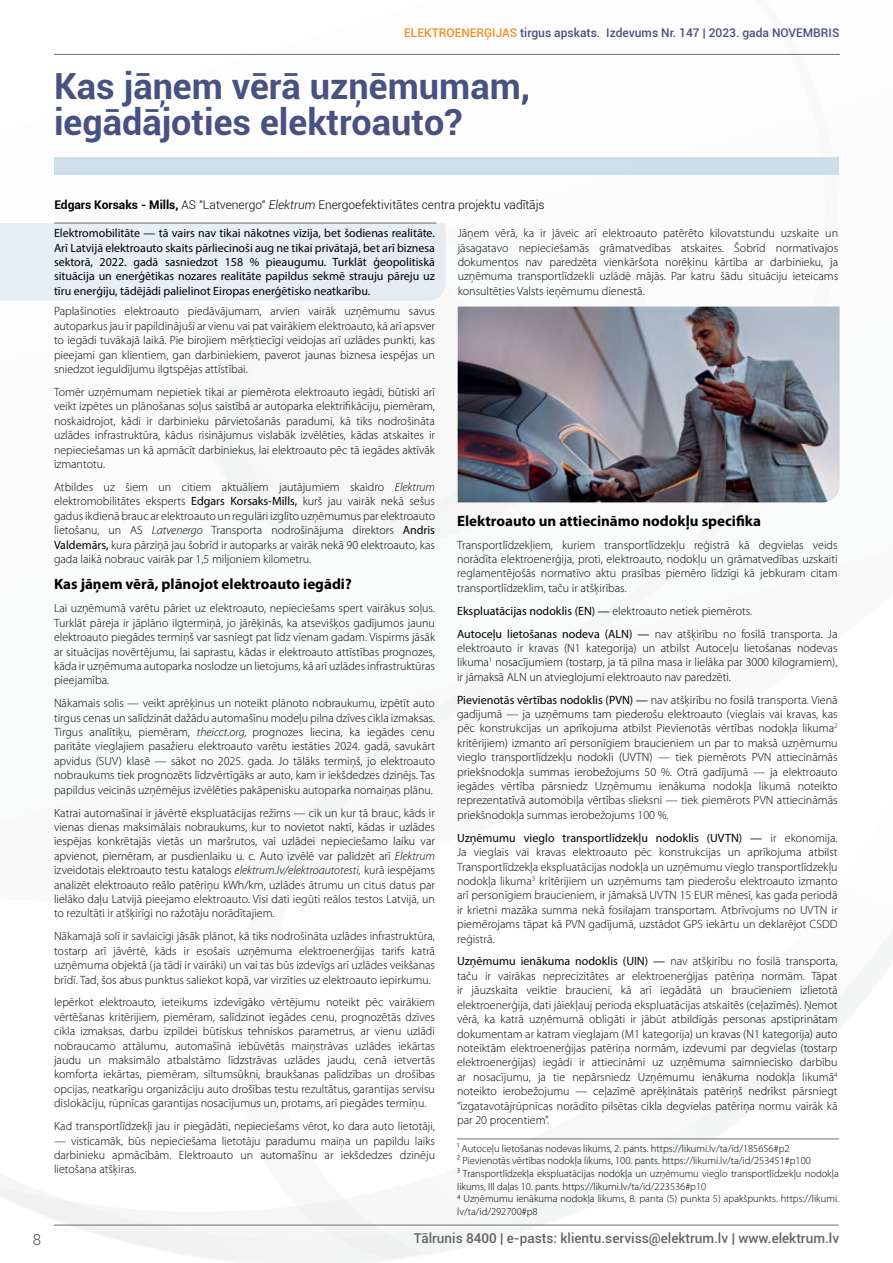
<style>
.page{position:relative;width:893px;height:1263px;background:#fff}
.page>*{position:absolute;margin:0;border:0;box-sizing:border-box;transform-origin:0 0}
.t1{font:700 36px/36px "Roboto";color:#485181}
.t2{font:700 15px "Myriad Pro";color:#000}
.t3{font:300 15px "Roboto";color:#4d4d4f}
.t4{font:500 13.5px "Roboto";color:#636466}
.t5{font:300 12px/14.4px "Myriad Pro";color:#000;text-align:justify}
.t6{font:12px/14.4px "Myriad Pro";color:#000;text-align:justify}
.t7{font:300 12px "Roboto";color:#000}
.t8{font:500 12px "Roboto";color:#485181}
.t9{font:300 10.5px/12.6px "Myriad Pro";color:#000}
.s1{color:#f78d1e}
.s2{font-weight:700}
.s3{font-style:italic}
.s4{font-weight:400}
</style>
<div class="page">
<img style="left:673px;top:53px;width:51px;height:450px">
<img style="left:831px;top:53px;width:9px;height:436px">
<img style="left:456px;top:258px;width:190px;height:266px">
<img style="left:202px;top:227px;width:373px;height:255px">
<img style="left:215px;top:241px;width:241px;height:285px">
<svg style="left:277px;top:776px;width:67px;height:82px"></svg>
<hr style="left:54px;top:54px;width:785px;height:1px;background:#6d6e71">
<hr style="left:54px;top:1225px;width:784px;height:1px;background:#6d6e71">
<div style="left:54px;top:157px;width:784px;height:18px;background:#cde0ec"></div>
<div style="left:0;top:223px;width:446px;height:77px;background:#e6eff5"></div>
<img style="left:458px;top:307px;width:381px;height:195px">
<hr style="left:457px;top:1139px;width:382px;height:1px;background:#6d6e71">
<hr style="left:55px;top:223px;width:381px;height:1px;background:#6d6e71">
<p class="t8" style="left:404px;top:24px;width:437px"><span class="s1">ELEKTROENERĢIJAS</span> tirgus apskats. Izdevums Nr. 147 | 2023. gada NOVEMBRIS</p>
<h1 class="t1" style="left:54px;top:67px;width:478px">Kas jāņem vērā uzņēmumam, iegādājoties elektroauto?</h1>
<p class="t3" style="left:33px;top:1230px;width:10px">8</p>
<p class="t7" style="left:54px;top:196px;width:492px"><span class="s2">Edgars Korsaks - Mills,</span> AS "Latvenergo" <span class="s3">Elektrum</span> Energoefektivitātes centra projektu vadītājs</p>
<p class="t5" style="left:458px;top:226px;width:382px">Jāņem vērā, ka ir jāveic arī elektroauto patērēto kilovatstundu uzskaite un jāsagatavo nepieciešamās grāmatvedības atskaites. Šobrīd normatīvajos dokumentos nav paredzēta vienkāršota norēķinu kārtība ar darbinieku, ja uzņēmuma transportlīdzekli uzlādē mājās. Par katru šādu situāciju ieteicams konsultēties Valsts ieņēmumu dienestā.</p>
<p class="t6" style="left:54px;top:226px;width:383px">Elektromobilitāte — tā vairs nav tikai nākotnes vīzija, bet šodienas realitāte.<br>Arī Latvijā elektroauto skaits pārliecinoši aug ne tikai privātajā, bet arī biznesa sektorā, 2022. gadā sasniedzot 158 % pieaugumu. Turklāt ģeopolitiskā situācija un enerģētikas nozares realitāte papildus sekmē strauju pāreju uz tīru enerģiju, tādējādi palielinot Eiropas enerģētisko neatkarību.</p>
<p class="t5" style="left:54px;top:304px;width:383px">Paplašinoties elektroauto piedāvājumam, arvien vairāk uzņēmumu savus autoparkus jau ir papildinājuši ar vienu vai pat vairākiem elektroauto, kā arī apsver to iegādi tuvākajā laikā. Pie birojiem mērķtiecīgi veidojas arī uzlādes punkti, kas pieejami gan klientiem, gan darbiniekiem, paverot jaunas biznesa iespējas un sniedzot ieguldījumu ilgtspējas attīstībai.</p>
<p class="t5" style="left:54px;top:385px;width:383px">Tomēr uzņēmumam nepietiek tikai ar piemērota elektroauto iegādi, būtiski arī veikt izpētes un plānošanas soļus saistībā ar autoparka elektrifikāciju, piemēram, noskaidrojot, kādi ir darbinieku pārvietošanās paradumi, kā tiks nodrošināta uzlādes infrastruktūra, kādus risinājumus vislabāk izvēlēties, kādas atskaites ir nepieciešamas un kā apmācīt darbiniekus, lai elektroauto pēc tā iegādes aktīvāk izmantotu.</p>
<p class="t5" style="left:54px;top:480px;width:383px">Atbildes uz šiem un citiem aktuāliem jautājumiem skaidro <span class="s3">Elektrum </span>elektromobilitātes eksperts <span class="s4">Edgars Korsaks-Mills,</span> kurš jau vairāk nekā sešus gadus ikdienā brauc ar elektroauto un regulāri izglīto uzņēmumus par elektroauto lietošanu, un AS <span class="s3">Latvenergo</span> Transporta nodrošinājuma direktors <span class="s4">Andris Valdemārs,</span> kura pārziņā jau šobrīd ir autoparks ar vairāk nekā 90 elektroauto, kas gada laikā nobrauc vairāk par 1,5 miljoniem kilometru.</p>
<p class="t2" style="left:54px;top:575px;width:299px">Kas jāņem vērā, plānojot elektroauto iegādi?</p>
<p class="t5" style="left:54px;top:601px;width:383px">Lai uzņēmumā varētu pāriet uz elektroauto, nepieciešams spert vairākus soļus.<br>Turklāt pāreja ir jāplāno ilgtermiņā, jo jārēķinās, ka atsevišķos gadījumos jaunu elektroauto piegādes termiņš var sasniegt pat līdz vienam gadam. Vispirms jāsāk ar situācijas novērtējumu, lai saprastu, kādas ir elektroauto attīstības prognozes, kāda ir uzņēmuma autoparka noslodze un lietojums, kā arī uzlādes infrastruktūras pieejamība.</p>
<p class="t5" style="left:54px;top:696px;width:383px">Nākamais solis — veikt aprēķinus un noteikt plānoto nobraukumu, izpētīt auto tirgus cenas un salīdzināt dažādu automašīnu modeļu pilna dzīves cikla izmaksas.<br>Tirgus analītiķu, piemēram, <span class="s3">theicct.org,</span> prognozes liecina, ka iegādes cenu paritāte vieglajiem pasažieru elektroauto varētu iestāties 2024. gadā, savukārt apvidus (SUV) klasē — sākot no 2025. gada. Jo tālāks termiņš, jo elektroauto nobraukums tiek prognozēts līdzvērtīgāks ar auto, kam ir iekšdedzes dzinējs. Tas papildus veicinās uzņēmējus izvēlēties pakāpenisku autoparka nomaiņas plānu.</p>
<p class="t5" style="left:54px;top:805px;width:383px">Katrai automašīnai ir jāvērtē ekspluatācijas režīms — cik un kur tā brauc, kāds ir vienas dienas maksimālais nobraukums, kur to novietot naktī, kādas ir uzlādes iespējas konkrētajās vietās un maršrutos, vai uzlādei nepieciešamo laiku var apvienot, piemēram, ar pusdienlaiku u. c. Auto izvēlē var palīdzēt arī <span class="s3">Elektrum </span>izveidotais elektroauto testu katalogs <span class="s3">elektrum.lv/elektroautotesti,</span> kurā iespējams analizēt elektroauto reālo patēriņu kWh/km, uzlādes ātrumu un citus datus par lielāko daļu Latvijā pieejamo elektroauto. Visi dati iegūti reālos testos Latvijā, un to rezultāti ir atšķirīgi no ražotāju norādītajiem.</p>
<p class="t5" style="left:54px;top:929px;width:383px">Nākamajā solī ir savlaicīgi jāsāk plānot, kā tiks nodrošināta uzlādes infrastruktūra, tostarp arī jāvērtē, kāds ir esošais uzņēmuma elektroenerģijas tarifs katrā uzņēmuma objektā (ja tādi ir vairāki) un vai tas būs izdevīgs arī uzlādes veikšanas brīdī. Tad, šos abus punktus saliekot kopā, var virzīties uz elektroauto iepirkumu.</p>
<p class="t5" style="left:54px;top:995px;width:383px">Iepērkot elektroauto, ieteikums izdevīgāko vērtējumu noteikt pēc vairākiem vērtēšanas kritērijiem, piemēram, salīdzinot iegādes cenu, prognozētās dzīves cikla izmaksas, darbu izpildei būtiskus tehniskos parametrus, ar vienu uzlādi nobraucamo attālumu, automašīnā iebūvētās maiņstrāvas uzlādes iekārtas jaudu un maksimālo atbalstāmo līdzstrāvas uzlādes jaudu, cenā ietvertās komforta iekārtas, piemēram, siltumsūkni, braukšanas palīdzības un drošības opcijas, neatkarīgu organizāciju auto drošības testu rezultātus, garantijas servisu dislokāciju, rūpnīcas garantijas nosacījumus un, protams, arī piegādes termiņu.</p>
<p class="t5" style="left:54px;top:1119px;width:382px">Kad transportlīdzekļi jau ir piegādāti, nepieciešams vērot, ko dara auto lietotāji,</p>
<p class="t5" style="left:54px;top:1133px;width:383px">— visticamāk, būs nepieciešama lietotāju paradumu maiņa un papildu laiks darbinieku apmācībām. Elektroauto un automašīnu ar iekšdedzes dzinēju lietošana atšķiras.</p>
<p class="t9" style="left:457px;top:1142px;width:383px">1 Autoceļu lietošanas nodevas likums, 2. pants. https://likumi.lv/ta/id/185656#p2<br>2 Pievienotās vērtības nodokļa likums, 100. pants. https://likumi.lv/ta/id/253451#p100<br>3 Transportlīdzekļa ekspluatācijas nodokļa un uzņēmumu vieglo transportlīdzekļu nodokļa likums, III daļas 10. pants. https://likumi.lv/ta/id/223536#p10<br>4 Uzņēmumu ienākuma nodokļa likums, 8. panta (5) punkta 5) apakšpunkts. https://likumi. lv/ta/id/292700#p8</p>
<p class="t2" style="left:457px;top:511px;width:305px">Elektroauto un attiecināmo nodokļu specifika</p>
<p class="t5" style="left:457px;top:537px;width:382px">Transportlīdzekļiem, kuriem transportlīdzekļu reģistrā kā degvielas veids norādīta elektroenerģija, proti, elektroauto, nodokļu un grāmatvedības uzskaiti reglamentējošās normatīvo aktu prasības piemēro līdzīgi kā jebkuram citam transportlīdzeklim, taču ir atšķirības.</p>
<p class="t5" style="left:457px;top:599px;width:382px;line-height:23px"><span class="s4">Ekspluatācijas nodoklis (EN) —</span> elektroauto netiek piemērots.<br><span class="s4">Autoceļu lietošanas nodeva (ALN) —</span> nav atšķirību no fosilā transporta. Ja</p>
<p class="t5" style="left:457px;top:641px;width:382px">elektroauto ir kravas (N1 kategorija) un atbilst Autoceļu lietošanas nodevas likuma<sup>1</sup> nosacījumiem (tostarp, ja tā pilna masa ir lielāka par 3000 kilogramiem), ir jāmaksā ALN un atvieglojumi elektroauto nav paredzēti.</p>
<p class="t5" style="left:457px;top:692px;width:382px"><span class="s4">Pievienotās vērtības nodoklis (PVN) —</span> nav atšķirību no fosilā transporta. Vienā gadījumā — ja uzņēmums tam piederošu elektroauto (vieglais vai kravas, kas pēc konstrukcijas un aprīkojuma atbilst Pievienotās vērtības nodokļa likuma<sup>2 </sup>kritērijiem) izmanto arī personīgiem braucieniem un par to maksā uzņēmumu vieglo transportlīdzekļu nodokli (UVTN) — tiek piemērots PVN attiecināmās priekšnodokļa summas ierobežojums 50 %. Otrā gadījumā — ja elektroauto iegādes vērtība pārsniedz Uzņēmumu ienākuma nodokļa likumā noteikto reprezentatīvā automobiļa vērtības slieksni — tiek piemērots PVN attiecināmās priekšnodokļa summas ierobežojums 100 %.</p>
<p class="t5" style="left:457px;top:830px;width:382px"><span class="s4">Uzņēmumu vieglo transportlīdzekļu nodoklis (UVTN) —</span> ir ekonomija.<br>Ja vieglais vai kravas elektroauto pēc konstrukcijas un aprīkojuma atbilst Transportlīdzekļa ekspluatācijas nodokļa un uzņēmumu vieglo transportlīdzekļu nodokļa likuma<sup>3</sup> kritērijiem un uzņēmums tam piederošu elektroauto izmanto arī personīgiem braucieniem, ir jāmaksā UVTN 15 EUR mēnesī, kas gada periodā ir krietni mazāka summa nekā fosilajam transportam. Atbrīvojums no UVTN ir piemērojams tāpat kā PVN gadījumā, uzstādot GPS iekārtu un deklarējot CSDD reģistrā.</p>
<p class="t5" style="left:457px;top:954px;width:382px"><span class="s4">Uzņēmumu ienākuma nodoklis (UIN) —</span> nav atšķirību no fosilā transporta, taču ir vairākas neprecizitātes ar elektroenerģijas patēriņa normām. Tāpat ir jāuzskaita veiktie braucieni, kā arī iegādātā un braucieniem izlietotā elektroenerģija, dati jāiekļauj perioda ekspluatācijas atskaitēs (ceļazīmēs). Ņemot vērā, ka katrā uzņēmumā obligāti ir jābūt atbildīgās personas apstiprinātam dokumentam ar katram vieglajam (M1 kategorija) un kravas (N1 kategorija) auto noteiktām elektroenerģijas patēriņa normām, izdevumi par degvielas (tostarp elektroenerģijas) iegādi ir attiecināmi uz uzņēmuma saimniecisko darbību ar nosacījumu, ja tie nepārsniedz Uzņēmumu ienākuma nodokļa likumā<sup>4 </sup>noteikto ierobežojumu — ceļazīmē aprēķinātais patēriņš nedrīkst pārsniegt “izgatavotājrūpnīcas norādīto pilsētas cikla degvielas patēriņa normu vairāk kā par 20 procentiem”.</p>
<p class="t4" style="left:414px;top:1229px;width:427px">Tālrunis 8400 | e-pasts: klientu.serviss@elektrum.lv | www.elektrum.lv</p>
</div>
